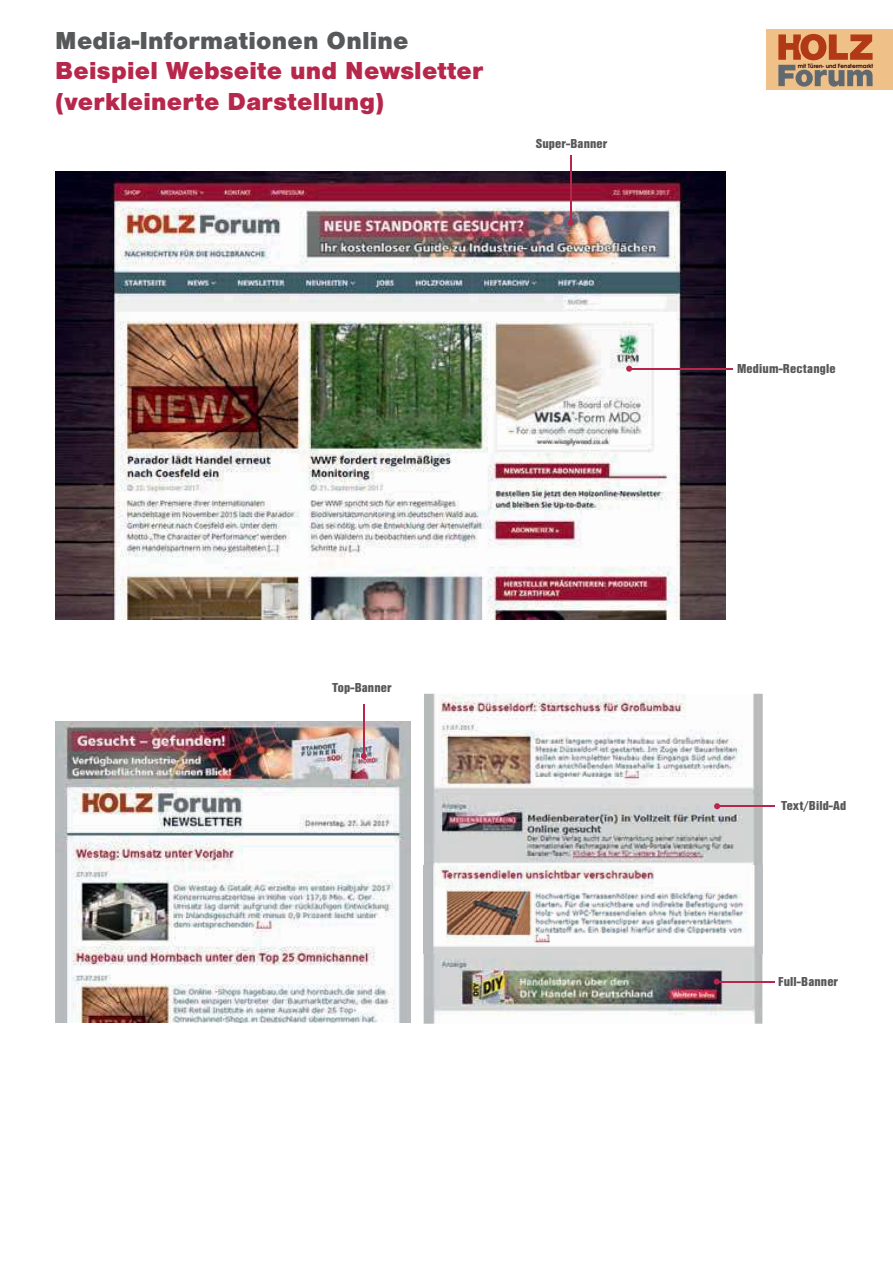
<style>
.page{position:relative;width:893px;height:1263px;background:#fff}
.page>*{position:absolute;margin:0;border:0;box-sizing:border-box;transform-origin:0 0}
.t1{font:900 25.5px/30.6px "Sans";letter-spacing:.01em;color:#b7274b}
.t2{font:900 25.5px "Sans";letter-spacing:.005em;color:#57585a}
.t3{font:900 condensed 13.5px "Sans";letter-spacing:.01em;color:#57585a}
.t4{font:6.3px "Avignon Demi";color:#280002}
</style>
<div class="page">
<div style="left:766px;top:29px;width:127px;height:61px;background:#efc189"></div>
<svg style="left:778px;top:34px;width:95px;height:53px"></svg>
<img style="left:56px;top:172px;width:670px;height:448px">
<img style="left:56px;top:721px;width:354px;height:301px">
<img style="left:424px;top:694px;width:339px;height:259px">
<img style="left:424px;top:953px;width:338px;height:71px">
<img style="left:424px;top:865px;width:338px;height:88px">
<hr style="left:717px;top:805px;width:58px;height:2px;background:#b7274b">
<svg style="left:714px;top:803px;width:6px;height:6px"></svg>
<hr style="left:717px;top:981px;width:58px;height:1px;background:#b7274b">
<svg style="left:714px;top:978px;width:6px;height:6px"></svg>
<hr style="left:570px;top:155px;width:1px;height:68px;background:#b7274b">
<svg style="left:568px;top:220px;width:6px;height:6px"></svg>
<hr style="left:629px;top:368px;width:104px;height:1px;background:#b7274b">
<svg style="left:626px;top:366px;width:6px;height:6px"></svg>
<hr style="left:363px;top:705px;width:2px;height:51px;background:#b7274b">
<svg style="left:361px;top:753px;width:6px;height:6px"></svg>
<h1 class="t2" style="left:55px;top:31px;width:355px">Media-Informationen Online</h1>
<h1 class="t1" style="left:55px;top:57px;width:430px">Beispiel Webseite und Newsletter (verkleinerte Darstellung)</h1>
<p class="t3" style="left:536px;top:139px;width:73px">Super-Banner</p>
<p class="t3" style="left:332px;top:682px;width:61px">Top-Banner</p>
<p class="t4" style="left:798px;top:63px;width:77px">mit Türen- und Fenstermarkt</p>
<p class="t3" style="left:737px;top:364px;width:100px">Medium-Rectangle</p>
<p class="t3" style="left:781px;top:800px;width:67px">Text/Bild-Ad</p>
<p class="t3" style="left:778px;top:977px;width:62px">Full-Banner</p>
</div>
